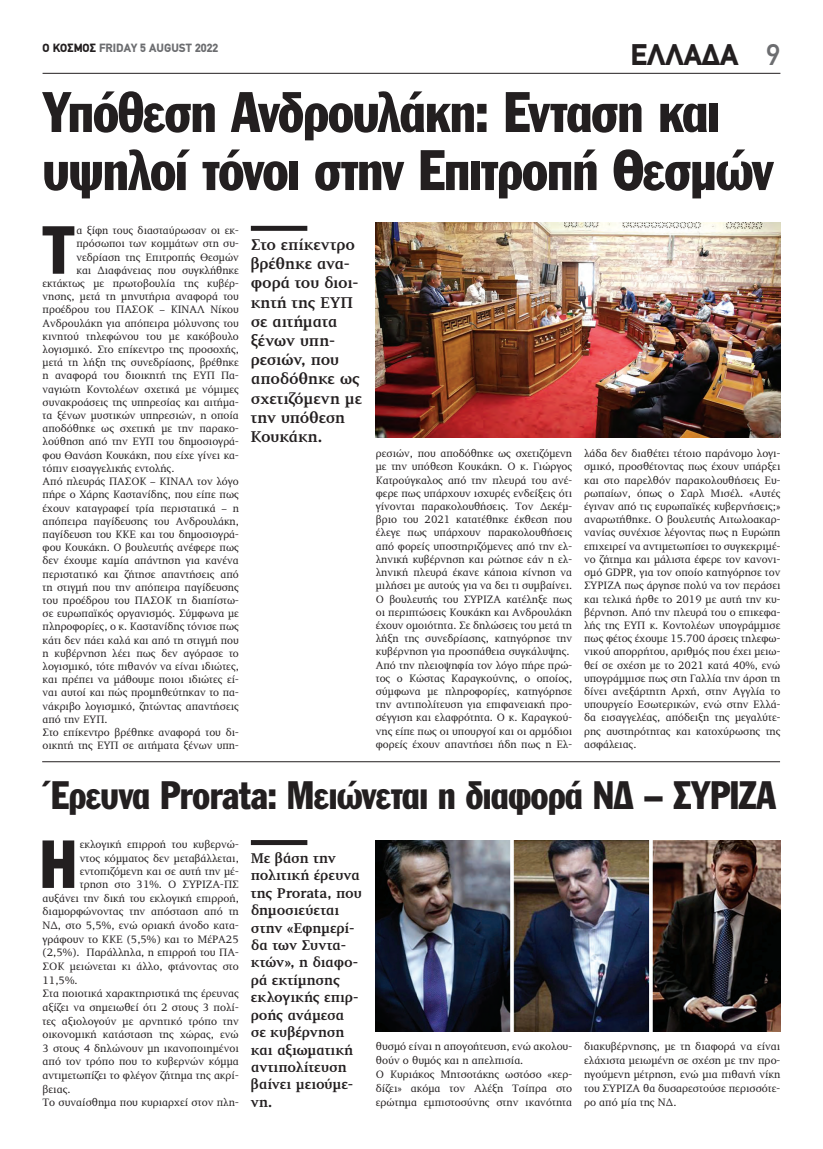
<style>
.page{position:relative;width:823px;height:1149px;background:#fff}
.page>*{position:absolute;margin:0;border:0;box-sizing:border-box;transform-origin:0 0}
.t1{font:66.6px "Franklin Gothic Greek Cond";color:#231f20}
.t2{font:56px/58px "Franklin Gothic Greek Cond";letter-spacing:-.02em;color:#231f20}
.t3{font:39px "Franklin Gothic Greek Cond";letter-spacing:-.015em;color:#231f20}
.t4{font:900 30px "PF Din Text";color:#231f20}
.t5{font:700 16px/19.2px "PF Diplomat";letter-spacing:-.015em;color:#231f20}
.t6{font:700 14.5px/17.4px "PF Diplomat";letter-spacing:-.01em;color:#231f20}
.t7{font:900 12px "PF Din Text";color:#6c6d70}
.t8{font:11px/13.2px "PF Diplomat";color:#231f20}
.s1{color:#231f20}
.s2{font-weight:500;color:#6c6d70}
</style>
<div class="page">
<hr style="left:43px;top:73px;width:737px;height:1px;background:#231f20">
<img style="left:375px;top:222px;width:405px;height:215px">
<div style="left:251px;top:839px;width:56px;height:5px;background:#231f20"></div>
<img style="left:375px;top:840px;width:405px;height:190px">
<hr style="left:42px;top:761px;width:737px;height:1px;background:#231f20">
<div style="left:251px;top:226px;width:56px;height:5px;background:#231f20"></div>
<p class="t7" style="left:43px;top:40px;width:177px"><span class="s1">Ο ΚΟΣΜΟΣ</span> FRIDAY 5 AUGUST 2022</p>
<h3 class="t4" style="left:630px;top:37px;width:151px">ΕΛΛΑΔΑ <span class="s2">9</span></h3>
<h2 class="t2" style="left:43px;top:83px;width:732px">Υπόθεση Ανδρουλάκη: Ενταση και υψηλοί τόνοι στην Επιτροπή Θεσμών</h2>
<h1 class="t1" style="left:43px;top:212px;width:32px">Τ</h1>
<p class="t8" style="left:76px;top:224px;width:164px">α ξίφη τους διασταύρωσαν οι εκ-</p>
<p class="t8" style="left:76px;top:237px;width:164px">πρόσωποι των κομμάτων στη συ-</p>
<p class="t8" style="left:76px;top:250px;width:164px">νεδρίαση της Επιτροπής Θεσμών</p>
<p class="t8" style="left:76px;top:264px;width:164px">και Διαφάνειας που συγκλήθηκε</p>
<p class="t8" style="left:43px;top:277px;width:198px">εκτάκτως με πρωτοβουλία της κυβέρ-</p>
<p class="t8" style="left:43px;top:290px;width:198px">νησης, μετά τη μηνυτήρια αναφορά του</p>
<p class="t8" style="left:43px;top:303px;width:198px">προέδρου του ΠΑΣΟΚ – ΚΙΝΑΛ Νίκου</p>
<p class="t8" style="left:43px;top:316px;width:198px">Ανδρουλάκη για απόπειρα μόλυνσης του</p>
<p class="t8" style="left:43px;top:330px;width:198px">κινητού τηλεφώνου του με κακόβουλο</p>
<p class="t8" style="left:43px;top:343px;width:198px">λογισμικό. Στο επίκεντρο της προσοχής,</p>
<p class="t8" style="left:43px;top:356px;width:198px">μετά τη λήξη της συνεδρίασης, βρέθηκε</p>
<p class="t8" style="left:43px;top:369px;width:198px">η αναφορά του διοικητή της ΕΥΠ Πα-</p>
<p class="t8" style="left:43px;top:382px;width:198px">ναγιώτη Κοντολέων σχετικά με νόμιμες</p>
<p class="t8" style="left:43px;top:396px;width:198px">συνακροάσεις της υπηρεσίας και αιτήμα-</p>
<p class="t8" style="left:43px;top:409px;width:198px">τα ξένων μυστικών υπηρεσιών, η οποία</p>
<p class="t8" style="left:43px;top:422px;width:198px">αποδόθηκε ως σχετική με την παρακο-</p>
<p class="t8" style="left:43px;top:435px;width:198px">λούθηση από την ΕΥΠ του δημοσιογρά-</p>
<p class="t8" style="left:43px;top:448px;width:198px">φου Θανάση Κουκάκη, που είχε γίνει κα-</p>
<p class="t8" style="left:43px;top:462px;width:133px">τόπιν εισαγγελικής εντολής.</p>
<p class="t8" style="left:43px;top:475px;width:198px">Από πλευράς ΠΑΣΟΚ – ΚΙΝΑΛ τον λόγο</p>
<p class="t8" style="left:43px;top:488px;width:198px">πήρε ο Χάρης Καστανίδης, που είπε πως</p>
<p class="t8" style="left:43px;top:501px;width:198px">έχουν καταγραφεί τρία περιστατικά – η</p>
<p class="t8" style="left:43px;top:514px;width:198px">απόπειρα παγίδευσης του Ανδρουλάκη,</p>
<p class="t8" style="left:43px;top:528px;width:198px">παγίδευση του ΚΚΕ και του δημοσιογρά-</p>
<p class="t8" style="left:43px;top:541px;width:198px">φου Κουκάκη. Ο βουλευτής ανέφερε πως</p>
<p class="t8" style="left:43px;top:554px;width:198px">δεν έχουμε καμία απάντηση για κανένα</p>
<p class="t8" style="left:43px;top:567px;width:198px">περιστατικό και ζήτησε απαντήσεις από</p>
<p class="t8" style="left:43px;top:580px;width:198px">τη στιγμή που την απόπειρα παγίδευσης</p>
<p class="t8" style="left:43px;top:594px;width:198px">του προέδρου του ΠΑΣΟΚ τη διαπίστω-</p>
<p class="t8" style="left:43px;top:607px;width:198px">σε ευρωπαϊκός οργανισμός. Σύμφωνα με</p>
<p class="t8" style="left:43px;top:620px;width:198px">πληροφορίες, ο κ. Καστανίδης τόνισε πως</p>
<p class="t8" style="left:43px;top:633px;width:198px">κάτι δεν πάει καλά και από τη στιγμή που</p>
<p class="t8" style="left:43px;top:646px;width:198px">η κυβέρνηση λέει πως δεν αγόρασε το</p>
<p class="t8" style="left:43px;top:660px;width:198px">λογισμικό, τότε πιθανόν να είναι ιδιώτες,</p>
<p class="t8" style="left:43px;top:673px;width:198px">και πρέπει να μάθουμε ποιοι ιδιώτες εί-</p>
<p class="t8" style="left:43px;top:686px;width:198px">ναι αυτοί και πώς προμηθεύτηκαν το πα-</p>
<p class="t8" style="left:43px;top:699px;width:198px">νάκριβο λογισμικό, ζητώντας απαντήσεις</p>
<p class="t8" style="left:43px;top:712px;width:66px">από την ΕΥΠ.</p>
<p class="t8" style="left:43px;top:726px;width:198px">Στο επίκεντρο βρέθηκε αναφορά του δι-</p>
<p class="t8" style="left:43px;top:739px;width:198px">οικητή της ΕΥΠ σε αιτήματα ξένων υπη-</p>
<h3 class="t5" style="left:251px;top:235px;width:112px">Στο επίκεντρο βρέθηκε ανα&shy;φορά του διοι&shy;κητή της ΕΥΠ σε αιτήματα ξένων υπη&shy;ρεσιών, που αποδόθηκε ως σχετιζόμενη με την υπόθεση<br>Κουκάκη.</h3>
<p class="t8" style="left:375px;top:447px;width:198px">ρεσιών, που αποδόθηκε ως σχετιζόμενη με την υπόθεση Κουκάκη. Ο κ. Γιώργος Κατρούγκαλος από την πλευρά του ανέ&shy;φερε πως υπάρχουν ισχυρές ενδείξεις ότι γίνονται παρακολουθήσεις. Τον Δεκέμ&shy;βριο του 2021 κατατέθηκε έκθεση που έλεγε πως υπάρχουν παρακολουθήσεις από φορείς υποστηριζόμενες από την ελ&shy;ληνική κυβέρνηση και ρώτησε εάν η ελ&shy;ληνική πλευρά έκανε κάποια κίνηση να μιλήσει με αυτούς για να δει τι συμβαίνει.<br>Ο βουλευτής του ΣΥΡΙΖΑ κατέληξε πως οι περιπτώσεις Κουκάκη και Ανδρουλάκη έχουν ομοιότητα. Σε δηλώσεις του μετά τη λήξη της συνεδρίασης, κατηγόρησε την κυβέρνηση για προσπάθεια συγκάλυψης.<br>Από την πλειοψηφία τον λόγο πήρε πρώ&shy;τος ο Κώστας Καραγκούνης, ο οποίος, σύμφωνα με πληροφορίες, κατηγόρησε την αντιπολίτευση για επιφανειακή προ&shy;σέγγιση και ελαφρότητα. Ο κ. Καραγκού&shy;νης είπε πως οι υπουργοί και οι αρμόδιοι φορείς έχουν απαντήσει ήδη πως η Ελ-</p>
<p class="t8" style="left:583px;top:447px;width:198px;text-align:justify">λάδα δεν διαθέτει τέτοιο παράνομο λογι&shy;σμικό, προσθέτοντας πως έχουν υπάρξει και στο παρελθόν παρακολουθήσεις Ευ&shy;ρωπαίων, όπως ο Σαρλ Μισέλ. «Αυτές έγιναν από τις ευρωπαϊκές κυβερνήσεις;» αναρωτήθηκε. Ο βουλευτής Αιτωλοακαρ&shy;νανίας συνέχισε λέγοντας πως η Ευρώπη επιχειρεί να αντιμετωπίσει το συγκεκριμέ&shy;νο ζήτημα και μάλιστα έφερε τον κανονι&shy;σμό GDPR, για τον οποίο κατηγόρησε τον ΣΥΡΙΖΑ πως άργησε πολύ να τον περάσει και τελικά ήρθε το 2019 με αυτή την κυ&shy;βέρνηση. Από την πλευρά του ο επικεφα&shy;λής της ΕΥΠ κ. Κοντολέων υπογράμμισε πως φέτος έχουμε 15.700 άρσεις τηλεφω&shy;νικού απορρήτου, αριθμός που έχει μειω&shy;θεί σε σχέση με το 2021 κατά 40%, ενώ υπογράμμισε πως στη Γαλλία την άρση τη δίνει ανεξάρτητη Αρχή, στην Αγγλία το υπουργείο Εσωτερικών, ενώ στην Ελλά&shy;δα εισαγγελέας, απόδειξη της μεγαλύτε&shy;ρης αυστηρότητας και κατοχύρωσης της ασφάλειας.</p>
<h3 class="t3" style="left:43px;top:772px;width:734px">Έρευνα Prorata: Μειώνεται η διαφορά ΝΔ – ΣΥΡΙΖΑ</h3>
<h1 class="t1" style="left:40px;top:826px;width:39px">Η</h1>
<p class="t8" style="left:80px;top:838px;width:160px">εκλογική επιρροή του κυβερνώ-</p>
<p class="t8" style="left:80px;top:851px;width:160px">ντος κόμματος δεν μεταβάλλεται,</p>
<p class="t8" style="left:80px;top:864px;width:160px">εντοπιζόμενη και σε αυτή την μέ-</p>
<p class="t8" style="left:80px;top:877px;width:160px">τρηση στο 31%. Ο ΣΥΡΙΖΑ-ΠΣ</p>
<p class="t8" style="left:42px;top:891px;width:198px">αυξάνει την δική του εκλογική επιρροή,</p>
<p class="t8" style="left:42px;top:904px;width:198px">διαμορφώνοντας την απόσταση από τη</p>
<p class="t8" style="left:42px;top:918px;width:198px">ΝΔ, στο 5,5%, ενώ οριακή άνοδο κατα-</p>
<p class="t8" style="left:42px;top:932px;width:198px">γράφουν το ΚΚΕ (5,5%) και το ΜέΡΑ25</p>
<p class="t8" style="left:42px;top:945px;width:198px">(2,5%). Παράλληλα, η επιρροή του ΠΑ-</p>
<p class="t8" style="left:42px;top:959px;width:198px">ΣΟΚ μειώνεται κι άλλο, φτάνοντας στο</p>
<p class="t8" style="left:42px;top:973px;width:36px">11,5%.</p>
<p class="t8" style="left:42px;top:986px;width:198px">Στα ποιοτικά χαρακτηριστικά της έρευνας</p>
<p class="t8" style="left:42px;top:1000px;width:198px">αξίζει να σημειωθεί ότι 2 στους 3 πολί-</p>
<p class="t8" style="left:42px;top:1014px;width:198px">τες αξιολογούν με αρνητικό τρόπο την</p>
<p class="t8" style="left:42px;top:1027px;width:198px">οικονομική κατάσταση της χώρας, ενώ</p>
<p class="t8" style="left:42px;top:1041px;width:198px">3 στους 4 δηλώνουν μη ικανοποιημένοι</p>
<p class="t8" style="left:42px;top:1055px;width:198px">από τον τρόπο που το κυβερνών κόμμα</p>
<p class="t8" style="left:42px;top:1068px;width:198px">αντιμετωπίζει το φλέγον ζήτημα της ακρί-</p>
<p class="t8" style="left:42px;top:1082px;width:29px">βειας.</p>
<p class="t8" style="left:42px;top:1096px;width:198px">Το συναίσθημα που κυριαρχεί στον πλη-</p>
<h3 class="t6" style="left:251px;top:849px;width:113px">Με βάση την πολιτική έρευνα της Prorata, που δημοσιεύεται στην «Εφημερί&shy;δα των Συντα&shy;κτών», η διαφο&shy;ρά εκτίμησης εκλογικής επιρ&shy;ροής ανάμεσα σε κυβέρνηση και αξιωματική αντιπολίτευση βαίνει μειούμε&shy;νη.</h3>
<p class="t8" style="left:375px;top:1039px;width:198px;line-height:14.1px">θυσμό είναι η απογοήτευση, ενώ ακολου&shy;θούν ο θυμός και η απελπισία.<br>Ο Κυριάκος Μητσοτάκης ωστόσο «κερ&shy;δίζει» ακόμα τον Αλέξη Τσίπρα στο ερώτημα εμπιστοσύνης στην ικανότητα</p>
<p class="t8" style="left:583px;top:1039px;width:198px;line-height:14.1px;text-align:justify">διακυβέρνησης, με τη διαφορά να είναι ελάχιστα μειωμένη σε σχέση με την προ&shy;ηγούμενη μέτρηση, ενώ μια πιθανή νίκη του ΣΥΡΙΖΑ θα δυσαρεστούσε περισσότε&shy;ρο από μία της ΝΔ.</p>
</div>
